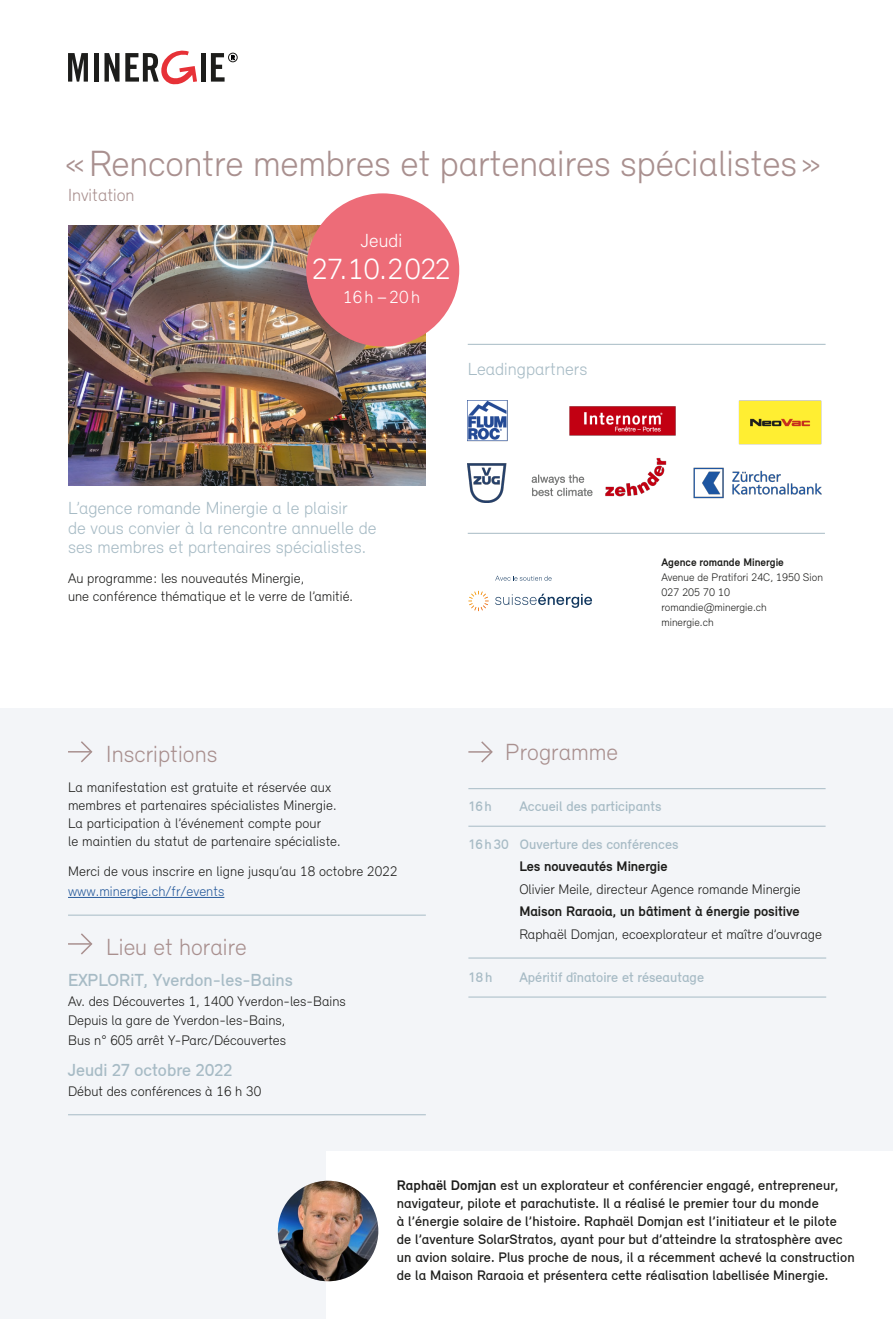
<style>
.page{position:relative;width:893px;height:1319px;background:#fff}
.page>*{position:absolute;margin:0;border:0;box-sizing:border-box;transform-origin:0 0}
.t1{font:300 37.5px "Relevant";letter-spacing:-.005em;color:#a9908f}
.t2{font:300 30px "Relevant";letter-spacing:-.01em;color:#fff}
.t3{font:300 24px "Relevant";color:#a9908f}
.t4{font:300 19.5px "Relevant";color:#fff}
.t5{font:300 18px/19.5px "Relevant";color:#a7bbc5}
.t6{font:500 18px "Relevant";color:#a7bbc5}
.t7{font:300 18px "Relevant";color:#a9908f}
.t8{font:300 18px "Relevant";letter-spacing:.06em;color:#fff}
.t9{font:300 14.25px/18px "Relevant";color:#1d1d1b}
.t10{font:500 14.25px/18px "Relevant";letter-spacing:.005em;color:#1d1d1b}
.t11{font:500 14.25px "Relevant";color:#a7bbc5}
.t12{font:700 14.25px "Relevant";color:#1d1d1b}
.t13{font:300 14.25px "Relevant";color:#275b9c}
.t14{font:300 11.25px/15px "Relevant";color:#1d1d1b}
.t15{font:700 11.25px "Relevant";color:#1d1d1b}
.s1{font-weight:700}
</style>
<div class="page">
<div style="left:0;top:708px;width:893px;height:610px;background:#f3f5f8"></div>
<div style="left:327px;top:1151px;width:566px;height:167px;background:#fff"></div>
<img style="left:68px;top:226px;width:357px;height:259px">
<svg style="left:68px;top:53px;width:20px;height:29px"></svg>
<div style="left:94px;top:53px;width:5px;height:29px;background:#1d1d1b"></div>
<hr style="left:201px;top:53px;width:4px;height:29px;background:#1d1d1b">
<svg style="left:211px;top:53px;width:14px;height:29px"></svg>
<svg style="left:104px;top:51px;width:93px;height:33px"></svg>
<div style="left:228px;top:53px;width:10px;height:9px;border:1px solid #1d1d1b;border-radius:50%"></div>
<svg style="left:231px;top:55px;width:4px;height:5px"></svg>
<hr style="left:468px;top:533px;width:357px;height:1px;background:#a7bbc5">
<div style="left:306px;top:193px;width:153px;height:153px;background:#ed6c78;border-radius:50%"></div>
<hr style="left:468px;top:344px;width:358px;height:1px;background:#a7bbc5">
<svg style="left:468px;top:590px;width:21px;height:21px"></svg>
<svg style="left:495px;top:593px;width:97px;height:15px"></svg>
<svg style="left:495px;top:575px;width:57px;height:5px"></svg>
<hr style="left:68px;top:896px;width:156px;height:1px;background:#275b9c">
<svg style="left:68px;top:741px;width:25px;height:22px"></svg>
<hr style="left:68px;top:914px;width:358px;height:1px;background:#a7bbc5">
<svg style="left:68px;top:933px;width:25px;height:22px"></svg>
<hr style="left:68px;top:1114px;width:358px;height:1px;background:#a7bbc5">
<hr style="left:468px;top:788px;width:358px;height:1px;background:#a7bbc5">
<hr style="left:468px;top:825px;width:358px;height:1px;background:#a7bbc5">
<svg style="left:468px;top:741px;width:25px;height:22px"></svg>
<hr style="left:468px;top:957px;width:358px;height:1px;background:#a7bbc5">
<hr style="left:468px;top:996px;width:358px;height:1px;background:#a7bbc5">
<img style="left:468px;top:401px;width:354px;height:101px">
<img style="left:278px;top:1180px;width:100px;height:100px;border-radius:50px">
<h1 class="t1" style="left:65px;top:141px;width:757px">«Rencontre membres et partenaires spécialistes»</h1>
<p class="t7" style="left:68px;top:184px;width:68px">Invitation</p>
<h3 class="t4" style="left:361px;top:229px;width:43px">Jeudi</h3>
<h2 class="t2" style="left:312px;top:251px;width:140px">27.10.2022</h2>
<p class="t8" style="left:343px;top:286px;width:78px">16h–20h</p>
<p class="t5" style="left:468px;top:359px;width:121px">Leadingpartners</p>
<p class="t5" style="left:68px;top:498px;width:310px">L’agence romande Minergie a le plaisir<br>de vous convier à la rencontre annuelle de ses membres et partenaires spécialistes.</p>
<p class="t9" style="left:68px;top:569px;width:287px">Au programme: les nouveautés Minergie,<br>une conférence thématique et le verre de l’amitié.</p>
<h3 class="t3" style="left:106px;top:739px;width:113px">Inscriptions</h3>
<p class="t9" style="left:68px;top:778px;width:274px">La manifestation est gratuite et réservée aux membres et partenaires spécialistes Minergie.<br>La participation à l’événement compte pour<br>le maintien du statut de partenaire spécialiste.</p>
<p class="t9" style="left:68px;top:862px;width:331px">Merci de vous inscrire en ligne jusqu’au 18 octobre 2022</p>
<p class="t13" style="left:68px;top:882px;width:158px">www.minergie.ch/fr/events</p>
<h3 class="t3" style="left:106px;top:931px;width:142px">Lieu et horaire</h3>
<p class="t6" style="left:68px;top:968px;width:226px">EXPLORiT, Yverdon-les-Bains</p>
<p class="t9" style="left:68px;top:990px;width:279px;line-height:19.5px">Av. des Découvertes 1, 1400 Yverdon-les-Bains<br>Depuis la gare de Yverdon-les-Bains,<br>Bus n° 605 arrêt Y-Parc/Découvertes</p>
<p class="t6" style="left:68px;top:1058px;width:166px">Jeudi 27 octobre 2022</p>
<p class="t9" style="left:68px;top:1081px;width:195px">Début des conférences à 16 h 30</p>
<p class="t15" style="left:661px;top:555px;width:124px">Agence romande Minergie</p>
<p class="t14" style="left:661px;top:569px;width:163px">Avenue de Pratifori 24C, 1950 Sion<br>027 205 70 10 romandie@minergie.ch<br>minergie.ch</p>
<h3 class="t3" style="left:505px;top:737px;width:114px">Programme</h3>
<p class="t11" style="left:468px;top:797px;width:25px">16h</p>
<p class="t11" style="left:519px;top:797px;width:144px">Accueil des participants</p>
<p class="t11" style="left:468px;top:835px;width:212px">16h30 Ouverture des conférences</p>
<p class="t12" style="left:519px;top:857px;width:150px">Les nouveautés Minergie</p>
<p class="t9" style="left:519px;top:879px;width:283px">Olivier Meile, directeur Agence romande Minergie</p>
<p class="t12" style="left:519px;top:902px;width:282px">Maison Raraoia, un bâtiment à énergie positive</p>
<p class="t9" style="left:519px;top:924px;width:304px">Raphaël Domjan, ecoexplorateur et maître d’ouvrage</p>
<p class="t11" style="left:468px;top:968px;width:26px">18h</p>
<p class="t11" style="left:519px;top:968px;width:186px">Apéritif dînatoire et réseautage</p>
<p class="t10" style="left:397px;top:1175px;width:459px"><span class="s1">Raphaël Domjan</span> est un explorateur et conférencier engagé, entrepreneur, navigateur, pilote et parachutiste. Il a réalisé le premier tour du monde<br>à l’énergie solaire de l’histoire. Raphaël Domjan est l’initiateur et le pilote de l’aventure SolarStratos, ayant pour but d’atteindre la stratosphère avec un avion solaire. Plus proche de nous, il a récemment achevé la construction de la Maison Raraoia et présentera cette réalisation labellisée Minergie.</p>
</div>
